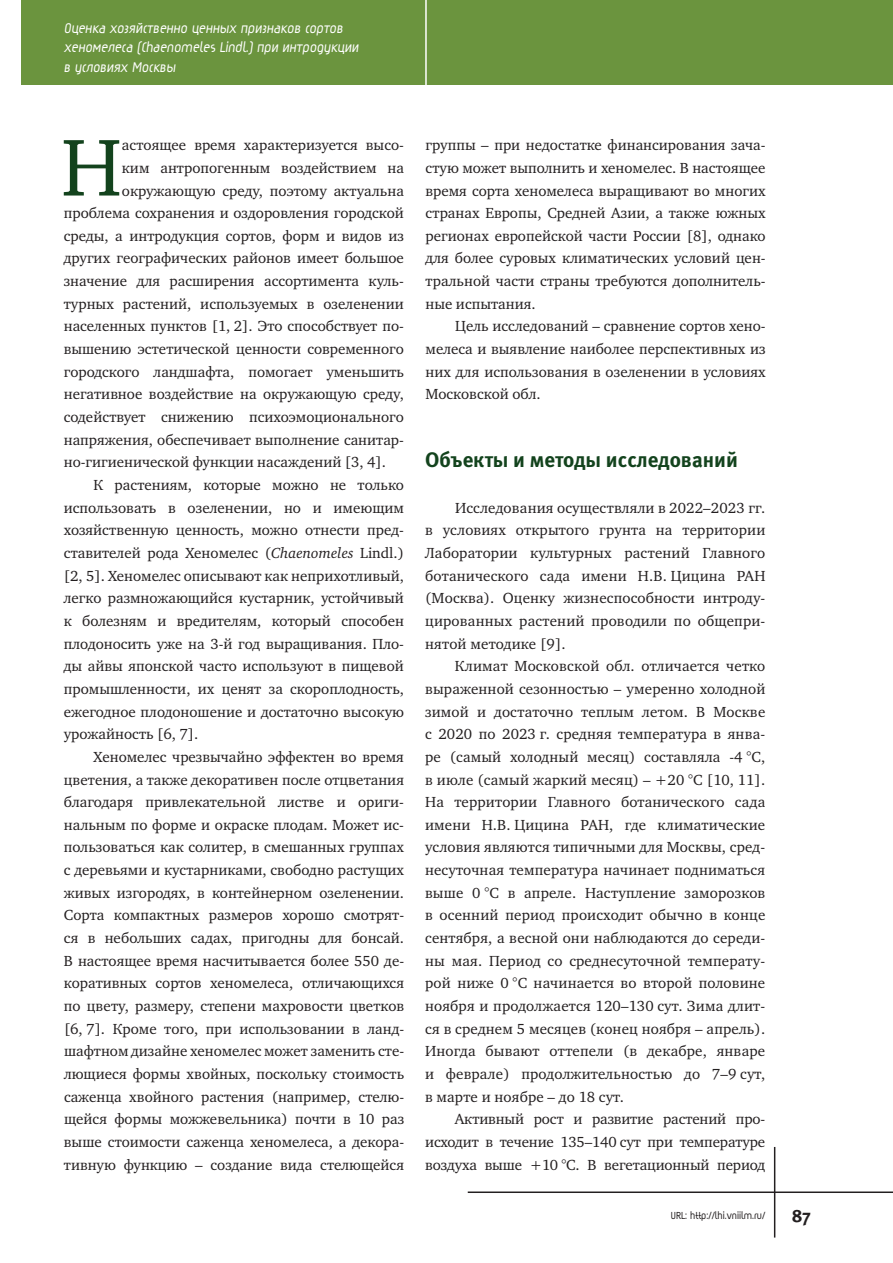
<style>
.page{position:relative;width:893px;height:1263px;background:#fff}
.page>*{position:absolute;margin:0;border:0;box-sizing:border-box;transform-origin:0 0}
.t1{font:82.5px "Charter C";color:#13431d}
.t2{font:21px "Meta Bold LFC";color:#13431d}
.t3{font:18px "Meta Bold C";color:#231f20}
.t4{font:700 16.5px/19.8px "Magic C";color:#fff}
.t5{font:15px/22.6px "Charter C";color:#231f20;text-align:justify}
.t6{font:700 12px "Magic C";color:#231f20}
.s1{font-style:italic}
</style>
<div class="page">
<div style="left:21px;top:0;width:872px;height:85px;background:#6b943e"></div>
<hr style="left:425px;top:0;width:2px;height:85px;background:#fff">
<hr style="left:468px;top:1191px;width:425px;height:2px;background:#231f20">
<hr style="left:774px;top:1147px;width:1px;height:90px;background:#231f20">
<p class="t4" style="left:64px;top:19px;width:299px">Оценка хозяйственно ценных признаков сортов хеномелеса (Chaenomeles Lindl.) при интродукции в условиях Москвы</p>
<h1 class="t1" style="left:61px;top:122px;width:62px">Н</h1>
<p class="t5" style="left:122px;top:134px;width:283px">астоящее время характеризуется высо-</p>
<p class="t5" style="left:122px;top:157px;width:283px">ким антропогенным воздействием на</p>
<p class="t5" style="left:122px;top:179px;width:283px">окружающую среду, поэтому актуальна</p>
<p class="t5" style="left:64px;top:202px;width:342px">проблема сохранения и оздоровления городской</p>
<p class="t5" style="left:64px;top:225px;width:342px">среды, а интродукция сортов, форм и видов из</p>
<p class="t5" style="left:64px;top:247px;width:342px">других географических районов имеет большое</p>
<p class="t5" style="left:64px;top:270px;width:342px">значение для расширения ассортимента куль-</p>
<p class="t5" style="left:64px;top:293px;width:342px">турных растений, используемых в озеленении</p>
<p class="t5" style="left:64px;top:315px;width:342px">населенных пунктов [1, 2]. Это способствует по-</p>
<p class="t5" style="left:64px;top:338px;width:342px">вышению эстетической ценности современного</p>
<p class="t5" style="left:64px;top:360px;width:342px">городского ландшафта, помогает уменьшить</p>
<p class="t5" style="left:64px;top:383px;width:342px">негативное воздействие на окружающую среду,</p>
<p class="t5" style="left:64px;top:406px;width:342px">содействует снижению психоэмоционального</p>
<p class="t5" style="left:64px;top:428px;width:342px">напряжения, обеспечивает выполнение санитар-</p>
<p class="t5" style="left:64px;top:451px;width:324px">но-гигиенической функции насаждений [3, 4].</p>
<p class="t5" style="left:94px;top:474px;width:312px">К растениям, которые можно не только</p>
<p class="t5" style="left:64px;top:496px;width:342px">использовать в озеленении, но и имеющим</p>
<p class="t5" style="left:64px;top:519px;width:342px">хозяйственную ценность, можно отнести пред-</p>
<p class="t5" style="left:64px;top:542px;width:342px">ставителей рода Хеномелес (<span class="s1">Chaenomeles</span> Lindl.)</p>
<p class="t5" style="left:64px;top:564px;width:342px">[2, 5]. Хеномелес описывают как неприхотливый,</p>
<p class="t5" style="left:64px;top:587px;width:342px">легко размножающийся кустарник, устойчивый</p>
<p class="t5" style="left:64px;top:610px;width:342px">к болезням и вредителям, который способен</p>
<p class="t5" style="left:64px;top:632px;width:342px">плодоносить уже на 3-й год выращивания. Пло-</p>
<p class="t5" style="left:64px;top:655px;width:342px">ды айвы японской часто используют в пищевой</p>
<p class="t5" style="left:64px;top:678px;width:342px">промышленности, их ценят за скороплодность,</p>
<p class="t5" style="left:64px;top:700px;width:342px">ежегодное плодоношение и достаточно высокую</p>
<p class="t5" style="left:64px;top:723px;width:136px">урожайность [6, 7].</p>
<p class="t5" style="left:94px;top:746px;width:312px">Хеномелес чрезвычайно эффектен во время</p>
<p class="t5" style="left:64px;top:768px;width:342px">цветения, а также декоративен после отцветания</p>
<p class="t5" style="left:64px;top:791px;width:342px">благодаря привлекательной листве и ориги-</p>
<p class="t5" style="left:64px;top:813px;width:342px">нальным по форме и окраске плодам. Может ис-</p>
<p class="t5" style="left:64px;top:836px;width:342px">пользоваться как солитер, в смешанных группах</p>
<p class="t5" style="left:64px;top:859px;width:342px">с деревьями и кустарниками, свободно растущих</p>
<p class="t5" style="left:64px;top:881px;width:342px">живых изгородях, в контейнерном озеленении.</p>
<p class="t5" style="left:64px;top:904px;width:342px">Сорта компактных размеров хорошо смотрят-</p>
<p class="t5" style="left:64px;top:927px;width:342px">ся в небольших садах, пригодны для бонсай.</p>
<p class="t5" style="left:64px;top:949px;width:342px">В настоящее время насчитывается более 550 де-</p>
<p class="t5" style="left:64px;top:972px;width:342px">коративных сортов хеномелеса, отличающихся</p>
<p class="t5" style="left:64px;top:995px;width:342px">по цвету, размеру, степени махровости цветков</p>
<p class="t5" style="left:64px;top:1017px;width:342px">[6, 7]. Кроме того, при использовании в ланд-</p>
<p class="t5" style="left:64px;top:1040px;width:342px">шафтном дизайне хеномелес может заменить сте-</p>
<p class="t5" style="left:64px;top:1063px;width:342px">лющиеся формы хвойных, поскольку стоимость</p>
<p class="t5" style="left:64px;top:1085px;width:342px">саженца хвойного растения (например, стелю-</p>
<p class="t5" style="left:64px;top:1108px;width:342px">щейся формы можжевельника) почти в 10 раз</p>
<p class="t5" style="left:64px;top:1131px;width:342px">выше стоимости саженца хеномелеса, а декора-</p>
<p class="t5" style="left:64px;top:1153px;width:342px">тивную функцию – создание вида стелющейся</p>
<p class="t5" style="left:425px;top:134px;width:342px">группы – при недостатке финансирования зача&shy;стую может выполнить и хеномелес. В настоящее время сорта хеномелеса выращивают во многих странах Европы, Средней Азии, а также южных регионах европейской части России [8], однако для более суровых климатических условий цен&shy;тральной части страны требуются дополнитель&shy;ные испытания.</p>
<p class="t5" style="left:425px;top:315px;width:342px;text-indent:30px">Цель исследований – сравнение сортов хено&shy;мелеса и выявление наиболее перспективных из них для использования в озеленении в условиях Московской обл.</p>
<h2 class="t2" style="left:425px;top:448px;width:314px">Объекты и методы исследований</h2>
<p class="t5" style="left:425px;top:496px;width:342px;text-indent:30px">Исследования осуществляли в 2022–2023 гг. в условиях открытого грунта на территории Лаборатории культурных растений Главного ботанического сада имени Н.В. Цицина РАН (Москва). Оценку жизнеспособности интроду&shy;цированных растений проводили по общепри&shy;нятой методике [9].</p>
<p class="t5" style="left:425px;top:655px;width:342px;text-indent:30px">Климат Московской обл. отличается четко выраженной сезонностью – умеренно холодной зимой и достаточно теплым летом. В Москве с 2020 по 2023 г. средняя температура в янва&shy;ре (самый холодный месяц) составляла -4 °C, в июле (самый жаркий месяц) – +20 °C [10, 11].<br>На территории Главного ботанического сада имени Н.В. Цицина РАН, где климатические условия являются типичными для Москвы, сред&shy;несуточная температура начинает подниматься выше 0 °C в апреле. Наступление заморозков в осенний период происходит обычно в конце сентября, а весной они наблюдаются до середи&shy;ны мая. Период со среднесуточной температу&shy;рой ниже 0 °C начинается во второй половине ноября и продолжается 120–130 сут. Зима длит&shy;ся в среднем 5 месяцев (конец ноября – апрель).<br>Иногда бывают оттепели (в декабре, январе и феврале) продолжительностью до 7–9 сут, в марте и ноябре – до 18 сут.</p>
<p class="t5" style="left:425px;top:1108px;width:342px;text-indent:30px">Активный рост и развитие растений про&shy;исходит в течение 135–140 сут при температуре воздуха выше +10 °C. В вегетационный период</p>
<p class="t6" style="left:671px;top:1210px;width:96px">URL: http://lhi.vniilm.ru/</p>
<p class="t3" style="left:792px;top:1205px;width:21px">87</p>
</div>
